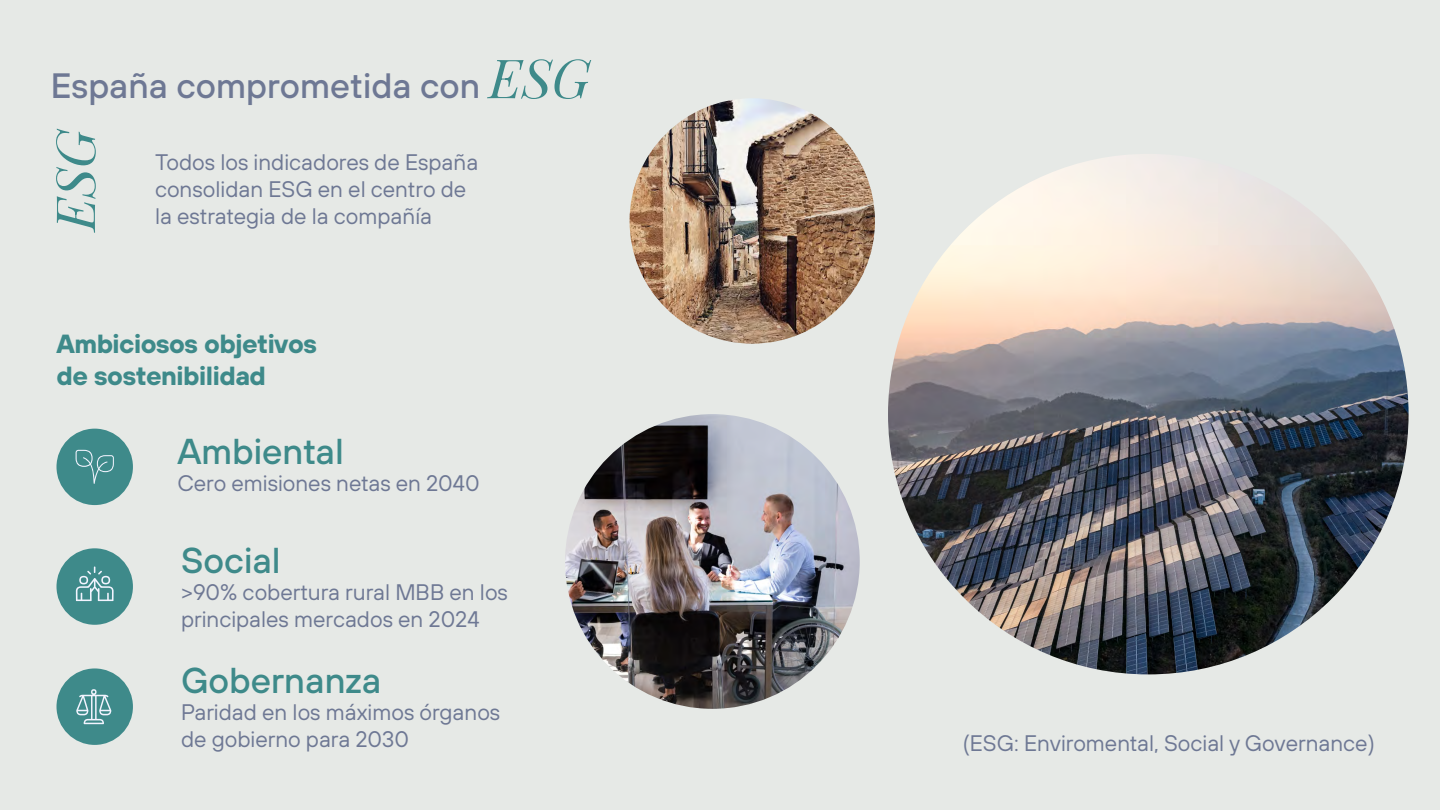
<style>
.page{position:relative;width:1440px;height:810px;background:#e6e9e6}
.page>*{position:absolute;margin:0;border:0;box-sizing:border-box;transform-origin:0 0}
.t1{font:italic 54px "Playfair Display";color:#3e8a8a}
.t2{font:500 36px "Tele Sans";color:#3e8a8a}
.t3{font:500 35.25px "Tele Sans";color:#6e7894}
.t4{font:700 26.25px/31.5px "Tele Sans";letter-spacing:-.02em;color:#3e8a8a}
.t5{font:22.5px/27px "Tele Sans";color:#6e7894}
.s1{font-family:"Playfair Display";font-weight:400;font-style:italic;font-size:54px;color:#3e8a8a}
</style>
<div class="page">
<img style="left:888px;top:154px;width:521px;height:520px;border-radius:260px">
<img style="left:630px;top:98px;width:245px;height:246px;border-radius:123px">
<img style="left:565px;top:414px;width:295px;height:295px;border-radius:147px">
<div style="left:57px;top:429px;width:76px;height:76px;background:#3e8a8a;border-radius:50%"></div>
<svg style="left:76px;top:450px;width:38px;height:34px"></svg>
<div style="left:57px;top:548px;width:76px;height:77px;background:#3e8a8a;border-radius:50%"></div>
<svg style="left:76px;top:567px;width:38px;height:34px"></svg>
<div style="left:57px;top:668px;width:76px;height:77px;background:#3e8a8a;border-radius:50%"></div>
<svg style="left:76px;top:689px;width:35px;height:35px"></svg>
<h3 class="t3" style="left:51px;top:63px;width:541px">España comprometida con <span class="s1">ESG</span></h3>
<h1 class="t1" style="left:33px;top:231px;width:104px;rotate:-90deg">ESG</h1>
<p class="t5" style="left:155px;top:148px;width:325px">Todos los indicadores de España consolidan ESG en el centro de la estrategia de la compañía</p>
<p class="t4" style="left:57px;top:327px;width:262px">Ambiciosos objetivos de sostenibilidad</p>
<h2 class="t2" style="left:177px;top:428px;width:168px">Ambiental</h2>
<p class="t5" style="left:177px;top:469px;width:304px">Cero emisiones netas en 2040</p>
<h2 class="t2" style="left:181px;top:537px;width:101px">Social</h2>
<p class="t5" style="left:181px;top:578px;width:328px">&gt;90% cobertura rural MBB en los principales mercados en 2024</p>
<h2 class="t2" style="left:181px;top:657px;width:202px">Gobernanza</h2>
<p class="t5" style="left:181px;top:698px;width:321px">Paridad en los máximos órganos de gobierno para 2030</p>
<p class="t5" style="left:963px;top:730px;width:414px">(ESG: Enviromental, Social y Governance)</p>
</div>
